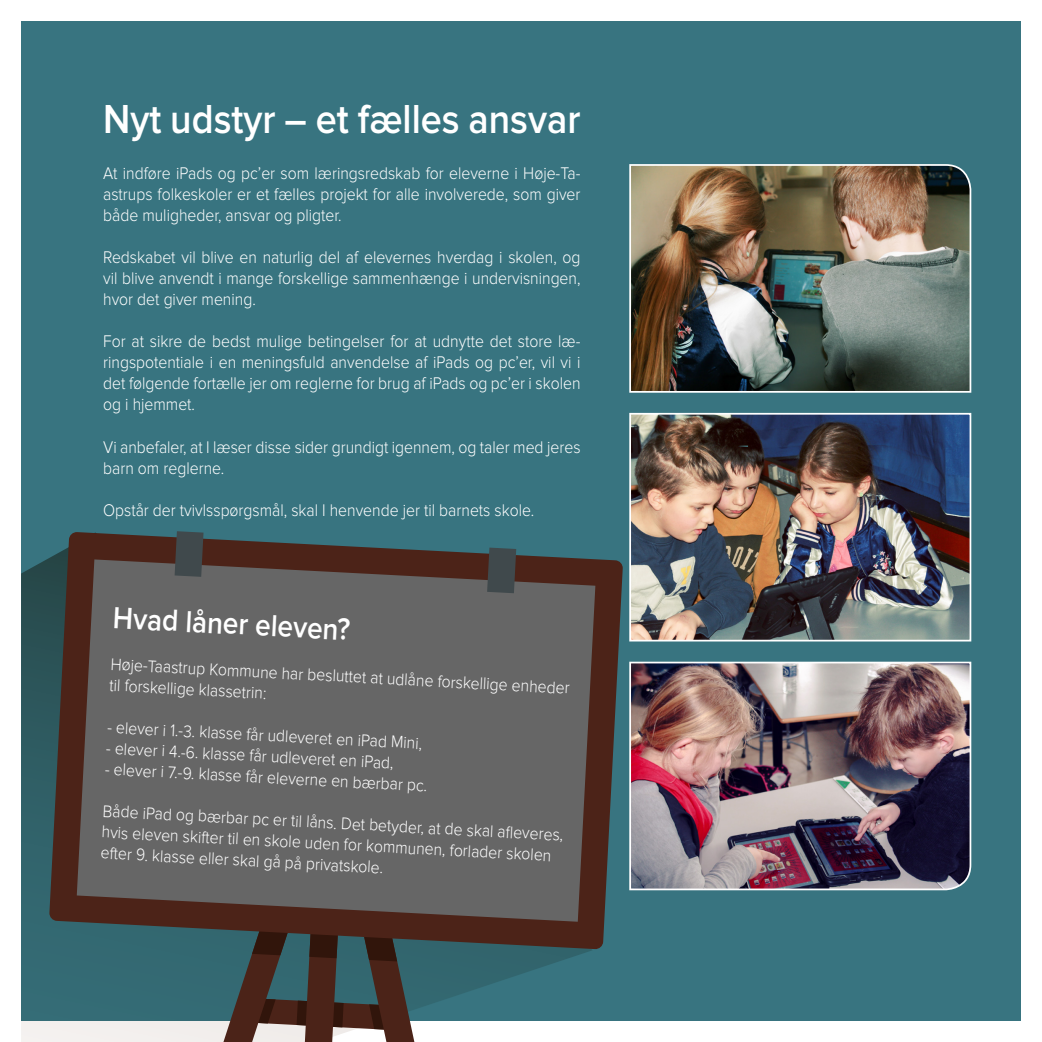
<style>
.page{position:relative;width:1042px;height:1042px;background:#fff}
.page>*{position:absolute;margin:0;border:0;box-sizing:border-box;transform-origin:0 0}
.t1{font:600 42px "Proxima Nova";color:#fff;scale:.9 1}
.t2{font:600 31.5px "Proxima Nova";color:#fff;scale:.89 1}
.t3{font:300 17.5px/21px "Proxima Nova";color:#fff;text-align:justify;scale:.9 1}
</style>
<div class="page">
<div style="left:21px;top:21px;width:1000px;height:1000px;background:#387480"></div>
<img style="left:629px;top:164px;width:343px;height:229px">
<img style="left:632px;top:416px;width:336px;height:222px">
<div style="left:629px;top:413px;width:342px;height:228px;border:2px solid #fff"></div>
<img style="left:629px;top:661px;width:343px;height:230px">
<svg style="left:21px;top:558px;width:571px;height:484px"></svg>
<svg style="left:223px;top:949px;width:191px;height:93px"></svg>
<svg style="left:49px;top:532px;width:574px;height:417px;fill:#4c2318"></svg>
<svg style="left:77px;top:559px;width:518px;height:363px;background:#63605f"></svg>
<svg style="left:175px;top:531px;width:341px;height:62px"></svg>
<svg style="left:629px;top:445px;width:119px;height:1px"></svg>
<p class="t1" style="left:103px;top:95px;width:532px">Nyt udstyr – et fælles ansvar</p>
<p class="t3" style="left:103px;top:163px;width:532px">At indføre iPads og pc’er som læringsredskab for eleverne i Høje-Ta&shy;astrups folkeskoler er et fælles projekt for alle involverede, som giver både muligheder, ansvar og pligter.</p>
<p class="t3" style="left:103px;top:247px;width:532px">Redskabet vil blive en naturlig del af elevernes hverdag i skolen, og vil blive anvendt i mange forskellige sammenhænge i undervisningen, hvor det giver mening.</p>
<p class="t3" style="left:103px;top:331px;width:532px">For at sikre de bedst mulige betingelser for at udnytte det store læ&shy;ringspotentiale i en meningsfuld anvendelse af iPads og pc’er, vil vi i det følgende fortælle jer om reglerne for brug af iPads og pc’er i skolen og i hjemmet.</p>
<p class="t3" style="left:103px;top:436px;width:532px">Vi anbefaler, at I læser disse sider grundigt igennem, og taler med jeres barn om reglerne.</p>
<p class="t3" style="left:103px;top:499px;width:480px">Opstår der tvivlsspørgsmål, skal I henvende jer til barnets skole.</p>
<p class="t2" style="left:114px;top:599px;width:268px;rotate:3deg">Hvad låner eleven?</p>
<p class="t3" style="left:111px;top:653px;width:512px;rotate:3deg">Høje-Taastrup Kommune har besluttet at udlåne forskellige enheder til forskellige klassetrin:</p>
<p class="t3" style="left:108px;top:716px;width:352px;rotate:3deg">- elever i 1.-3. klasse får udleveret en iPad Mini,</p>
<p class="t3" style="left:107px;top:737px;width:321px;rotate:3deg">- elever i 4.-6. klasse får udleveret en iPad,</p>
<p class="t3" style="left:106px;top:758px;width:360px;rotate:3deg">- elever i 7.-9. klasse får eleverne en bærbar pc.</p>
<p class="t3" style="left:103px;top:800px;width:514px;rotate:3deg">Både iPad og bærbar pc er til låns. Det betyder, at de skal afl everes, hvis eleven skifter til en skole uden for kommunen, forlader skolen</p>
<p class="t3" style="left:101px;top:842px;width:316px;rotate:3deg">efter 9. klasse eller skal gå på privatskole.</p>
</div>
